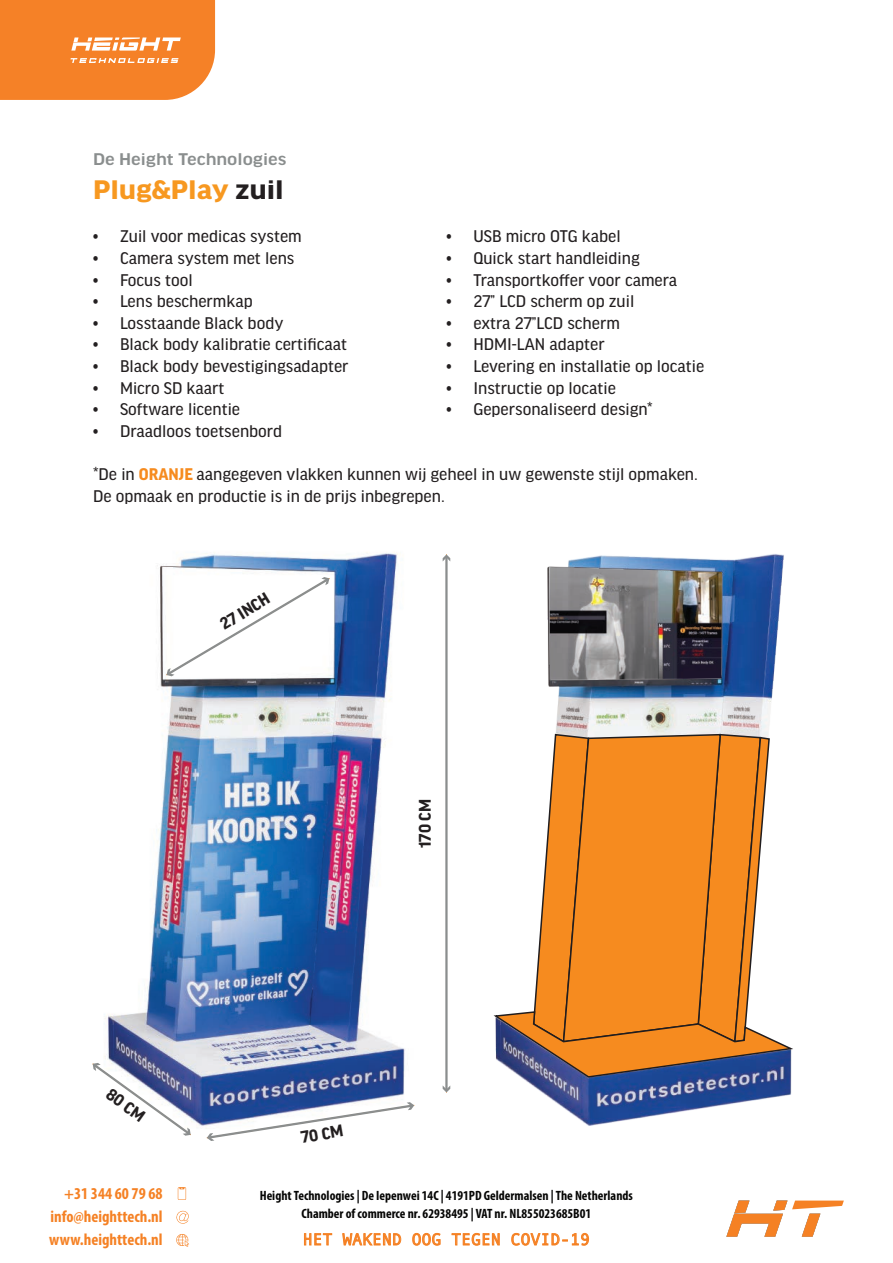
<style>
.page{position:relative;width:893px;height:1263px;background:#fff}
.page>*{position:absolute;margin:0;border:0;box-sizing:border-box;transform-origin:0 0}
.t1{font:700 expanded 28.5px "Good Headline Pro";color:#f79820}
.t2{font:18px/21.6px "Good Headline Pro News";color:#231f20}
.t3{font:500 expanded 18px "Good Headline Pro";color:#8a8e8e}
.t4{font:700 18px "Good Headline Pro";color:#231f20}
.t5{font:700 condensed 16.65px/22.6px "Myriad Pro";color:#f58124;text-align:justify}
.t6{font:16.5px "Andale Mono";color:#f58122}
.t7{font:700 condensed 13.5px/18px "Myriad Pro";color:#050504;text-align:center}
.s1{color:#231f20}
.s2{font-family:"Good Headline Pro";font-weight:700;color:#f68b1f}
</style>
<div class="page">
<svg style="left:726px;top:1200px;width:118px;height:37px"></svg>
<svg style="left:304px;top:1233px;width:28px;height:13px"></svg>
<svg style="left:342px;top:1233px;width:59px;height:13px"></svg>
<svg style="left:412px;top:1232px;width:29px;height:14px"></svg>
<svg style="left:451px;top:1232px;width:49px;height:14px"></svg>
<svg style="left:511px;top:1232px;width:78px;height:14px"></svg>
<svg style="left:176px;top:1234px;width:13px;height:13px"></svg>
<svg style="left:178px;top:1187px;width:8px;height:13px"></svg>
<svg style="left:176px;top:1210px;width:13px;height:14px"></svg>
<img style="left:104px;top:553px;width:284px;height:585px">
<img style="left:388px;top:552px;width:404px;height:574px">
<svg style="left:491px;top:733px;width:302px;height:345px"></svg>
<hr style="left:445px;top:557px;width:3px;height:533px;background:#8b8e8e">
<svg style="left:443px;top:554px;width:7px;height:7px"></svg>
<svg style="left:443px;top:1085px;width:7px;height:7px"></svg>
<svg style="left:207px;top:1102px;width:207px;height:39px"></svg>
<svg style="left:92px;top:1062px;width:100px;height:74px"></svg>
<svg style="left:166px;top:577px;width:164px;height:100px"></svg>
<svg style="left:0;top:0;width:215px;height:100px;background:#f58935"></svg>
<p class="t3" style="left:93px;top:150px;width:195px">De Height Technologies</p>
<h1 class="t1" style="left:93px;top:176px;width:192px">Plug&amp;Play <span class="s1">zuil</span></h1>
<p class="t2" style="left:93px;top:226px;width:210px">• Zuil voor medicas system</p>
<p class="t2" style="left:93px;top:248px;width:203px">• Camera system met lens</p>
<p class="t2" style="left:93px;top:269px;width:101px">• Focus tool</p>
<p class="t2" style="left:93px;top:291px;width:161px">• Lens beschermkap</p>
<p class="t2" style="left:93px;top:312px;width:192px">• Losstaande Black body</p>
<p class="t2" style="left:93px;top:334px;width:256px">• Black body kalibratie certificaat</p>
<p class="t2" style="left:93px;top:356px;width:257px">• Black body bevestigingsadapter</p>
<p class="t2" style="left:93px;top:377px;width:133px">• Micro SD kaart</p>
<p class="t2" style="left:93px;top:399px;width:149px">• Software licentie</p>
<p class="t2" style="left:93px;top:420px;width:191px">• Draadloos toetsenbord</p>
<p class="t2" style="left:93px;top:464px;width:606px">*De in <span class="s2">ORANJE</span> aangegeven vlakken kunnen wij geheel in uw gewenste stijl opmaken.<br>De opmaak en productie is in de prijs inbegrepen.</p>
<p class="t2" style="left:446px;top:226px;width:176px">• USB micro OTG kabel</p>
<p class="t2" style="left:446px;top:248px;width:195px">• Quick start handleiding</p>
<p class="t2" style="left:446px;top:269px;width:232px">• Transportkoffer voor camera</p>
<p class="t2" style="left:446px;top:291px;width:189px">• 27” LCD scherm op zuil</p>
<p class="t2" style="left:446px;top:312px;width:175px">• extra 27”LCD scherm</p>
<p class="t2" style="left:446px;top:334px;width:160px">• HDMI-LAN adapter</p>
<p class="t2" style="left:446px;top:356px;width:259px">• Levering en installatie op locatie</p>
<p class="t2" style="left:446px;top:377px;width:171px">• Instructie op locatie</p>
<p class="t2" style="left:446px;top:399px;width:208px">• Gepersonaliseerd design*</p>
<p class="t4" style="left:217px;top:618px;width:56px;rotate:-31deg">27 INCH</p>
<p class="t4" style="left:417px;top:848px;width:51px;rotate:-90deg">170 CM</p>
<p class="t4" style="left:113px;top:1085px;width:45px;rotate:36deg">80 CM</p>
<p class="t5" style="left:49px;top:1182px;width:115px;text-indent:15px">+31 344 60 79 68 info@heighttech.nl www.heighttech.nl</p>
<p class="t4" style="left:300px;top:1129px;width:44px;rotate:-10deg">70 CM</p>
<p class="t7" style="left:260px;top:1186px;width:375px">Height Technologies | De Iepenwei 14C | 4191PD Geldermalsen | The Netherlands<br>Chamber of commerce nr. 62938495 | VAT nr. NL855023685B01</p>
<p class="t6" style="left:303px;top:1230px;width:289px">HET WAKEND OOG TEGEN COVID-19</p>
</div>
